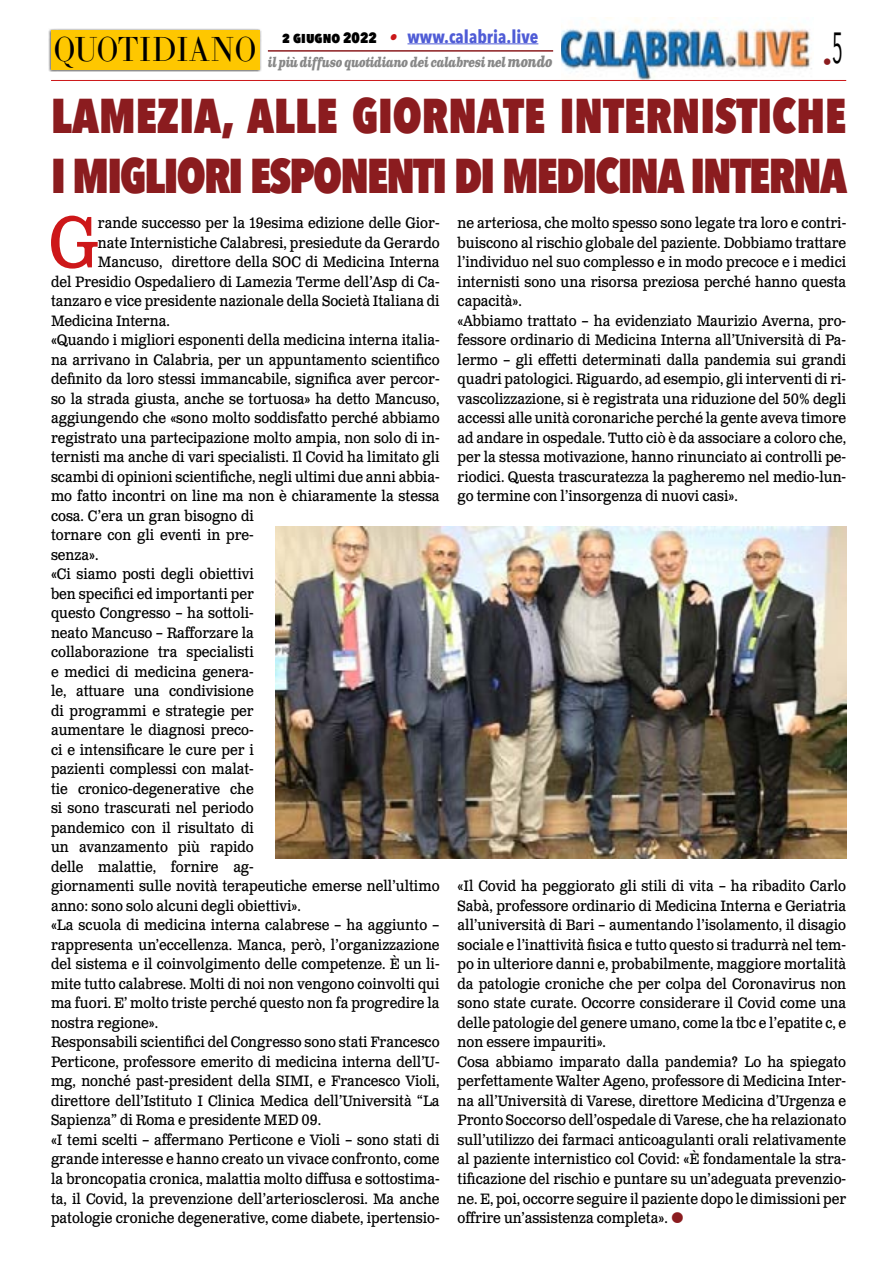
<style>
.page{position:relative;width:893px;height:1263px;background:#fff}
.page>*{position:absolute;margin:0;border:0;box-sizing:border-box;transform-origin:0 0}
.t1{font:71.25px "Clarendon Text Pro";color:#cd1719;scale:.9 1}
.t2{font:800 48.75px/60px "Avenir Next Condensed";letter-spacing:-.04em;color:#8b1c1f;scale:.93 1}
.t3{font:34.2px "LTC Bodoni 175 Pro";color:#000;scale:.88 1}
.t4{font:700 18px "Avenir Next Condensed";color:#4f5cd6}
.t5{font:18px "Avenir Next Condensed";color:#8b1c1f}
.t6{font:15px/19.5px "Clarendon Text Pro";color:#000;scale:.9 1}
.t7{font:italic 700 13.5px "Clarendon Text Pro";letter-spacing:-.05em;color:#878787;scale:.79 1}
.s1{font-weight:800;font-size:15px;color:#000}
.s2{font-family:"Clarendon Text Pro";font-style:italic;font-size:16.5px;color:#ca181a}
.s3{font-size:15px}
</style>
<div class="page">
<img style="left:561px;top:17px;width:251px;height:63px">
<hr style="left:51px;top:80px;width:795px;height:1px;background:#cd1719">
<div style="left:48px;top:28px;width:213px;height:44px;background:#000;opacity:.75"></div>
<div style="left:51px;top:31px;width:208px;height:39px;background:#fec700"></div>
<hr style="left:407px;top:43px;width:131px;height:1px;background:#4f5cd6">
<hr style="left:268px;top:50px;width:285px;height:2px;background:#8b1c1f">
<img style="left:275px;top:527px;width:571px;height:331px">
<p class="t4" style="left:282px;top:25px;width:258px"><span class="s1">2 giugno 2022</span> <span class="s2">•</span> www.calabria.live</p>
<p class="t7" style="left:268px;top:53px;width:362px">il più diffuso quotidiano dei calabresi nel <span class="s3">mondo</span></p>
<p class="t5" style="left:823px;top:46px;width:22px">•<sup>5</sup></p>
<h2 class="t2" style="left:51px;top:85px;width:857px">LAMEZIA, ALLE GIORNATE INTERNISTICHE<br>I MIGLIORI ESPONENTI DI MEDICINA INTERNA</h2>
<h1 class="t1" style="left:49px;top:200px;width:56px">G</h1>
<p class="t6" style="left:98px;top:214px;width:381px">rande successo per la 19esima edizione delle Gior-</p>
<h3 class="t3" style="left:54px;top:27px;width:232px">QUOTIDIANO</h3>
<p class="t6" style="left:458px;top:214px;width:433px">ne arteriosa, che molto spesso sono legate tra loro e contri&shy;buiscono al rischio globale del paziente. Dobbiamo trattare l’individuo nel suo complesso e in modo precoce e i medici internisti sono una risorsa preziosa perché hanno questa capacità».<br>«Abbiamo trattato – ha evidenziato Maurizio Averna, pro&shy;fessore ordinario di Medicina Interna all’Università di Pa&shy;lermo – gli effetti determinati dalla pandemia sui grandi quadri patologici. Riguardo, ad esempio, gli interventi di ri&shy;vascolizzazione, si è registrata una riduzione del 50% degli accessi alle unità coronariche perché la gente aveva timore ad andare in ospedale. Tutto ciò è da associare a coloro che, per la stessa motivazione, hanno rinunciato ai controlli pe&shy;riodici. Questa trascuratezza la pagheremo nel medio-lun&shy;go termine con l’insorgenza di nuovi casi».</p>
<p class="t6" style="left:98px;top:234px;width:381px">nate Internistiche Calabresi, presiedute da Gerardo</p>
<p class="t6" style="left:98px;top:253px;width:381px">Mancuso, direttore della SOC di Medicina Interna</p>
<p class="t6" style="left:51px;top:273px;width:433px">del Presidio Ospedaliero di Lamezia Terme dell’Asp di Ca-</p>
<p class="t6" style="left:51px;top:292px;width:433px">tanzaro e vice presidente nazionale della Società Italiana di</p>
<p class="t6" style="left:51px;top:312px;width:133px">Medicina Interna.</p>
<p class="t6" style="left:51px;top:331px;width:433px">«Quando i migliori esponenti della medicina interna italia-</p>
<p class="t6" style="left:51px;top:351px;width:433px">na arrivano in Calabria, per un appuntamento scientifico</p>
<p class="t6" style="left:51px;top:370px;width:433px">definito da loro stessi immancabile, significa aver percor-</p>
<p class="t6" style="left:51px;top:390px;width:433px">so la strada giusta, anche se tortuosa» ha detto Mancuso,</p>
<p class="t6" style="left:51px;top:409px;width:433px">aggiungendo che «sono molto soddisfatto perché abbiamo</p>
<p class="t6" style="left:51px;top:429px;width:433px">registrato una partecipazione molto ampia, non solo di in-</p>
<p class="t6" style="left:51px;top:448px;width:433px">ternisti ma anche di vari specialisti. Il Covid ha limitato gli</p>
<p class="t6" style="left:51px;top:468px;width:433px">scambi di opinioni scientifiche, negli ultimi due anni abbia-</p>
<p class="t6" style="left:51px;top:487px;width:433px">mo fatto incontri on line ma non è chiaramente la stessa</p>
<p class="t6" style="left:51px;top:507px;width:227px">cosa. C’era un gran bisogno di</p>
<p class="t6" style="left:51px;top:526px;width:227px">tornare con gli eventi in pre-</p>
<p class="t6" style="left:51px;top:546px;width:54px">senza».</p>
<p class="t6" style="left:51px;top:565px;width:227px">«Ci siamo posti degli obiettivi</p>
<p class="t6" style="left:51px;top:585px;width:227px">ben specifici ed importanti per</p>
<p class="t6" style="left:51px;top:604px;width:227px">questo Congresso – ha sottoli-</p>
<p class="t6" style="left:51px;top:624px;width:227px">neato Mancuso – Rafforzare la</p>
<p class="t6" style="left:51px;top:643px;width:227px">collaborazione tra specialisti</p>
<p class="t6" style="left:51px;top:663px;width:227px">e medici di medicina genera-</p>
<p class="t6" style="left:51px;top:682px;width:227px">le, attuare una condivisione</p>
<p class="t6" style="left:51px;top:702px;width:227px">di programmi e strategie per</p>
<p class="t6" style="left:51px;top:721px;width:227px">aumentare le diagnosi preco-</p>
<p class="t6" style="left:51px;top:741px;width:227px">ci e intensificare le cure per i</p>
<p class="t6" style="left:51px;top:760px;width:227px">pazienti complessi con malat-</p>
<p class="t6" style="left:51px;top:780px;width:227px">tie cronico-degenerative che</p>
<p class="t6" style="left:51px;top:799px;width:227px">si sono trascurati nel periodo</p>
<p class="t6" style="left:51px;top:819px;width:227px">pandemico con il risultato di</p>
<p class="t6" style="left:51px;top:838px;width:227px">un avanzamento più rapido</p>
<p class="t6" style="left:51px;top:858px;width:227px">delle malattie, fornire ag-</p>
<p class="t6" style="left:51px;top:877px;width:433px">giornamenti sulle novità terapeutiche emerse nell’ultimo</p>
<p class="t6" style="left:51px;top:897px;width:279px">anno: sono solo alcuni degli obiettivi».</p>
<p class="t6" style="left:51px;top:916px;width:433px">«La scuola di medicina interna calabrese – ha aggiunto –</p>
<p class="t6" style="left:51px;top:936px;width:433px">rappresenta un’eccellenza. Manca, però, l’organizzazione</p>
<p class="t6" style="left:51px;top:955px;width:433px">del sistema e il coinvolgimento delle competenze. È un li-</p>
<p class="t6" style="left:51px;top:975px;width:433px">mite tutto calabrese. Molti di noi non vengono coinvolti qui</p>
<p class="t6" style="left:51px;top:994px;width:433px">ma fuori. E’ molto triste perché questo non fa progredire la</p>
<p class="t6" style="left:51px;top:1014px;width:121px">nostra regione».</p>
<p class="t6" style="left:51px;top:1033px;width:433px">Responsabili scientifici del Congresso sono stati Francesco</p>
<p class="t6" style="left:51px;top:1053px;width:433px">Perticone, professore emerito di medicina interna dell’U-</p>
<p class="t6" style="left:51px;top:1072px;width:433px">mg, nonché past-president della SIMI, e Francesco Violi,</p>
<p class="t6" style="left:51px;top:1092px;width:433px">direttore dell’Istituto I Clinica Medica dell’Università “La</p>
<p class="t6" style="left:51px;top:1111px;width:302px">Sapienza” di Roma e presidente MED 09.</p>
<p class="t6" style="left:51px;top:1131px;width:433px">«I temi scelti – affermano Perticone e Violi – sono stati di</p>
<p class="t6" style="left:51px;top:1150px;width:433px">grande interesse e hanno creato un vivace confronto, come</p>
<p class="t6" style="left:51px;top:1170px;width:433px">la broncopatia cronica, malattia molto diffusa e sottostima-</p>
<p class="t6" style="left:51px;top:1189px;width:433px">ta, il Covid, la prevenzione dell’arteriosclerosi. Ma anche</p>
<p class="t6" style="left:51px;top:1209px;width:433px">patologie croniche degenerative, come diabete, ipertensio-</p>
<p class="t6" style="left:458px;top:877px;width:433px">«Il Covid ha peggiorato gli stili di vita – ha ribadito Carlo Sabà, professore ordinario di Medicina Interna e Geriatria all’università di Bari – aumentando l’isolamento, il disagio sociale e l’inattività fisica e tutto questo si tradurrà nel tem&shy;po in ulteriore danni e, probabilmente, maggiore mortalità da patologie croniche che per colpa del Coronavirus non sono state curate. Occorre considerare il Covid come una delle patologie del genere umano, come la tbc e l’epatite c, e non essere impauriti».<br>Cosa abbiamo imparato dalla pandemia? Lo ha spiegato perfettamente Walter Ageno, professore di Medicina Inter&shy;na all’Università di Varese, direttore Medicina d’Urgenza e Pronto Soccorso dell’ospedale di Varese, che ha relazionato sull’utilizzo dei farmaci anticoagulanti orali relativamente al paziente internistico col Covid: «È fondamentale la stra&shy;tificazione del rischio e puntare su un’adeguata prevenzio&shy;ne. E, poi, occorre seguire il paziente dopo le dimissioni per offrire un’assistenza completa».</p>
</div>
